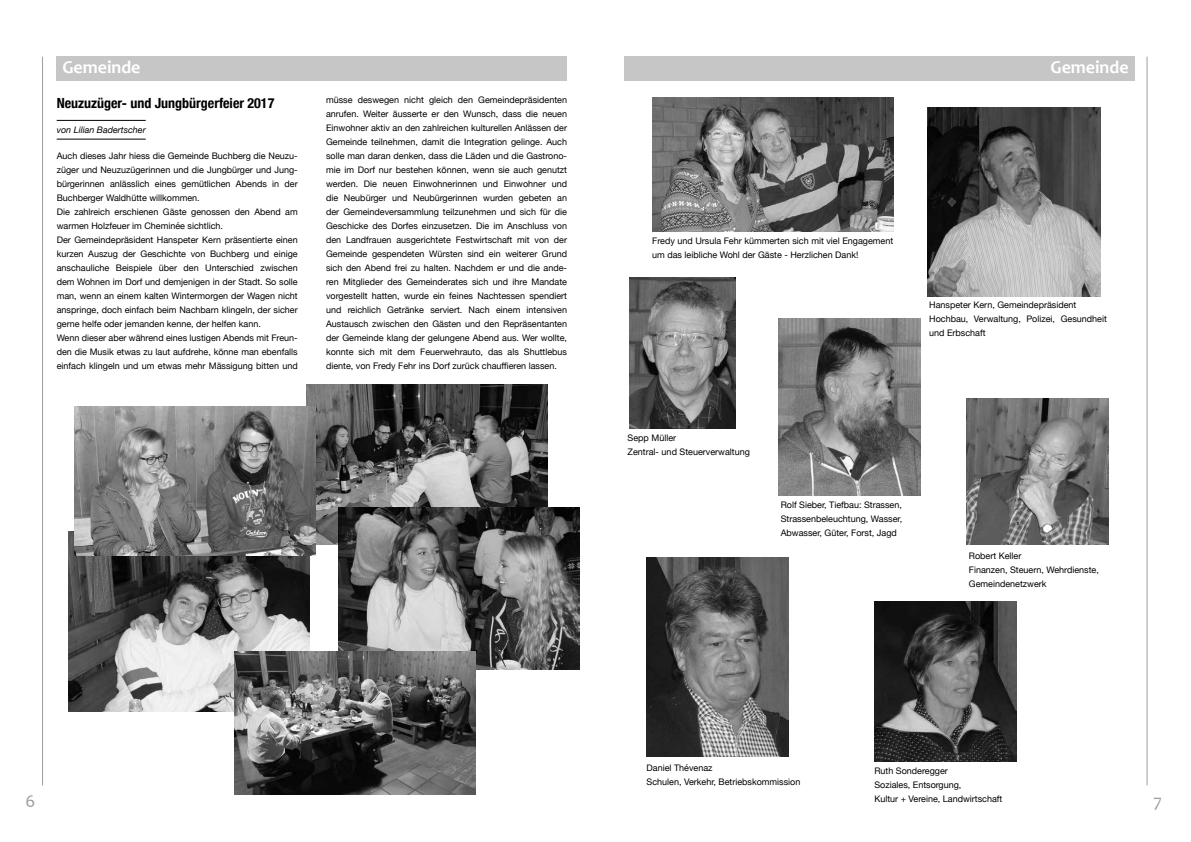
<style>
.page{position:relative;width:1191px;height:842px;background:#fff}
.page>*{position:absolute;margin:0;border:0;box-sizing:border-box;transform-origin:0 0}
.t1{font:700 18px "Candara";color:#fff}
.t2{font:18px "Candara";color:#9d9d9c}
.t3{font:700 condensed 14px "Helvetica Neue";color:#000}
.t4{font:9px/14px "Helvetica Neue";color:#000}
.t5{font:italic 9px "Helvetica Neue";color:#000}
</style>
<div class="page">
<hr style="left:42px;top:57px;width:1px;height:728px;background:#9d9d9c">
<hr style="left:1146px;top:57px;width:1px;height:728px;background:#9d9d9c">
<div style="left:57px;top:57px;width:510px;height:24px;background:#c6c6c6"></div>
<div style="left:624px;top:57px;width:510px;height:24px;background:#c6c6c6"></div>
<hr style="left:57px;top:120px;width:89px;height:1px;background:#000">
<hr style="left:57px;top:139px;width:89px;height:1px;background:#000">
<img style="left:927px;top:108px;width:173px;height:188px">
<img style="left:306px;top:384px;width:241px;height:160px">
<img style="left:68px;top:531px;width:241px;height:181px">
<img style="left:338px;top:507px;width:241px;height:162px">
<img style="left:652px;top:97px;width:241px;height:135px">
<img style="left:234px;top:651px;width:241px;height:144px">
<img style="left:75px;top:406px;width:241px;height:150px">
<img style="left:629px;top:278px;width:106px;height:151px">
<img style="left:779px;top:318px;width:141px;height:177px">
<img style="left:967px;top:399px;width:141px;height:145px">
<img style="left:874px;top:601px;width:142px;height:160px">
<img style="left:646px;top:557px;width:142px;height:199px">
<h1 class="t1" style="left:62px;top:56px;width:80px">Gemeinde</h1>
<h1 class="t1" style="left:1050px;top:56px;width:80px">Gemeinde</h1>
<h2 class="t3" style="left:57px;top:91px;width:219px">Neuzuzüger- und Jungbürgerfeier 2017</h2>
<p class="t5" style="left:57px;top:124px;width:91px">von Lilian Badertscher</p>
<p class="t4" style="left:57px;top:149px;width:242px">Auch dieses Jahr hiess die Gemeinde Buchberg die Neuzu&shy;züger und Neuzuzügerinnen und die Jungbürger und Jung&shy;bürgerinnen anlässlich eines gemütlichen Abends in der Buchberger Waldhütte willkommen.<br>Die zahlreich erschienen Gäste genossen den Abend am warmen Holzfeuer im Cheminée sichtlich.<br>Der Gemeindepräsident Hanspeter Kern präsentierte einen kurzen Auszug der Geschichte von Buchberg und einige anschauliche Beispiele über den Unterschied zwischen dem Wohnen im Dorf und demjenigen in der Stadt. So solle man, wenn an einem kalten Wintermorgen der Wagen nicht anspringe, doch einfach beim Nachbarn klingeln, der sicher gerne helfe oder jemanden kenne, der helfen kann.<br>Wenn dieser aber während eines lustigen Abends mit Freun&shy;den die Musik etwas zu laut aufdrehe, könne man ebenfalls einfach klingeln und um etwas mehr Mässigung bitten und</p>
<p class="t4" style="left:326px;top:93px;width:242px;text-align:justify">müsse deswegen nicht gleich den Gemeindepräsidenten anrufen. Weiter äusserte er den Wunsch, dass die neuen Einwohner aktiv an den zahlreichen kulturellen Anlässen der Gemeinde teilnehmen, damit die Integration gelinge. Auch solle man daran denken, dass die Läden und die Gastrono&shy;mie im Dorf nur bestehen können, wenn sie auch genutzt werden. Die neuen Einwohnerinnen und Einwohner und die Neubürger und Neubürgerinnen wurden gebeten an der Gemeindeversammlung teilzunehmen und sich für die Geschicke des Dorfes einzusetzen. Die im Anschluss von den Landfrauen ausgerichtete Festwirtschaft mit von der Gemeinde gespendeten Würsten sind ein weiterer Grund sich den Abend frei zu halten. Nachdem er und die ande&shy;ren Mitglieder des Gemeinderates sich und ihre Mandate vorgestellt hatten, wurde ein feines Nachtessen spendiert und reichlich Getränke serviert. Nach einem intensiven Austausch zwischen den Gästen und den Repräsentanten der Gemeinde klang der gelungene Abend aus. Wer wollte, konnte sich mit dem Feuerwehrauto, das als Shuttlebus diente, von Fredy Fehr ins Dorf zurück chauffieren lassen.</p>
<p class="t4" style="left:652px;top:234px;width:242px">Fredy und Ursula Fehr kümmerten sich mit viel Engagement um das leibliche Wohl der Gäste - Herzlichen Dank!</p>
<p class="t4" style="left:929px;top:298px;width:179px">Hanspeter Kern, Gemeindepräsident<br>Hochbau, Verwaltung, Polizei, Gesundheit und Erbschaft</p>
<p class="t4" style="left:627px;top:432px;width:124px">Sepp Müller<br>Zentral- und Steuerverwaltung</p>
<p class="t4" style="left:780px;top:498px;width:123px;text-align:justify">Rolf Sieber, Tiefbau: Strassen, Strassenbeleuchtung, Wasser, Abwasser, Güter, Forst, Jagd</p>
<p class="t4" style="left:969px;top:549px;width:132px">Robert Keller<br>Finanzen, Steuern, Wehrdienste,<br>Gemeindenetzwerk</p>
<p class="t4" style="left:646px;top:761px;width:155px">Daniel Thévenaz<br>Schulen, Verkehr, Betriebskommission</p>
<p class="t4" style="left:874px;top:764px;width:130px">Ruth Sonderegger<br>Soziales, Entsorgung,<br>Kultur + Vereine, Landwirtschaft</p>
<h1 class="t2" style="left:26px;top:790px;width:11px">6</h1>
<h1 class="t2" style="left:1153px;top:790px;width:10px">7</h1>
</div>
